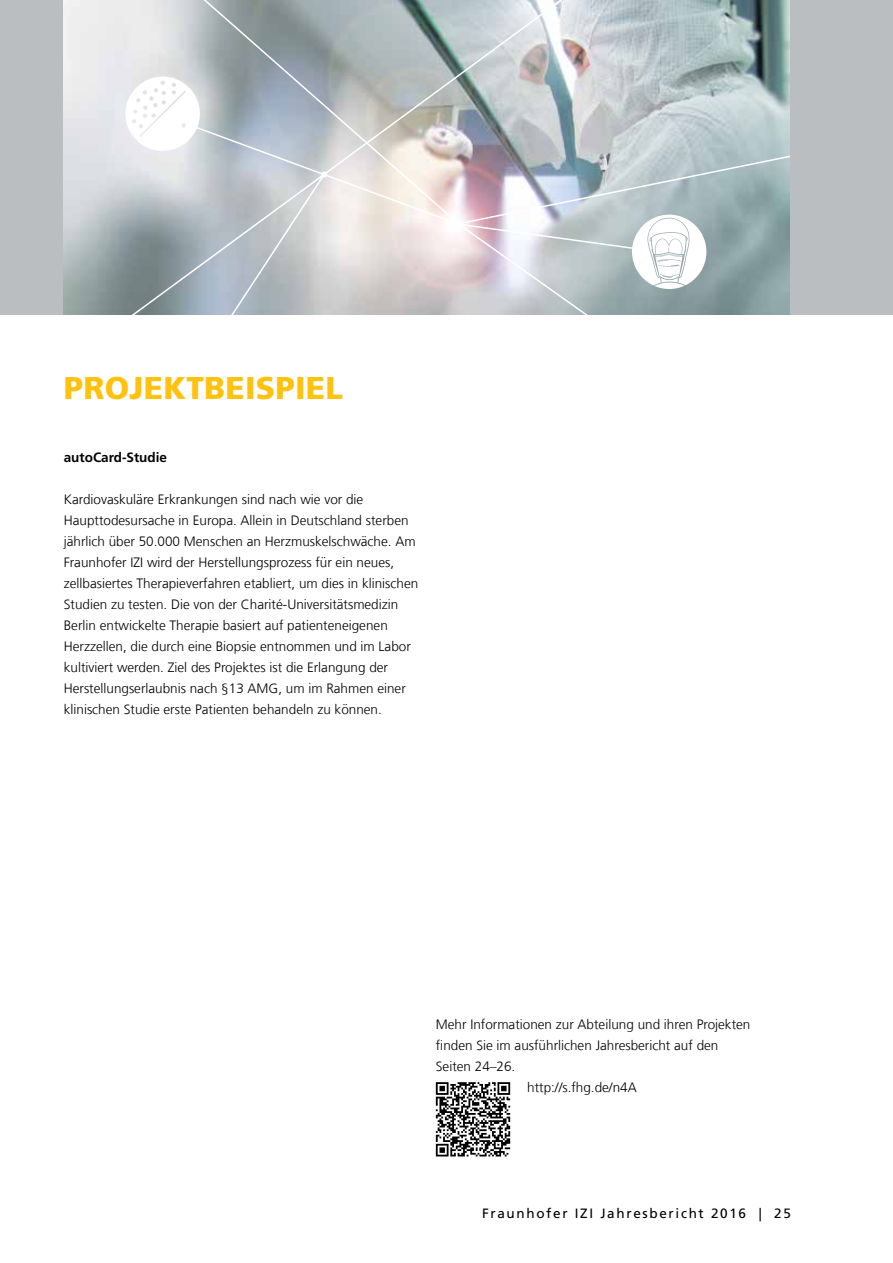
<style>
.page{position:relative;width:893px;height:1263px;background:#fff}
.page>*{position:absolute;margin:0;border:0;box-sizing:border-box;transform-origin:0 0}
.t1{font:900 31.5px "Frutiger LT Com";letter-spacing:.01em;color:#ffc20e}
.t2{font:300 13.5px/21px "Frutiger LT Com";color:#000}
.t3{font:13.5px "Frutiger LT Com";letter-spacing:.125em;color:#000}
.t4{font:700 13.5px "Frutiger LT Com";color:#000}
</style>
<div class="page">
<div style="left:0;top:0;width:893px;height:315px;background:#bbbec1"></div>
<img style="left:64px;top:0;width:726px;height:314px">
<svg style="left:97px;top:0;width:518px;height:315px"></svg>
<svg style="left:125px;top:77px;width:665px;height:238px"></svg>
<svg style="left:436px;top:1082px;width:74px;height:74px"></svg>
<h1 class="t1" style="left:64px;top:369px;width:281px">PROJEKTBEISPIEL</h1>
<p class="t4" style="left:64px;top:449px;width:105px">autoCard-Studie</p>
<p class="t2" style="left:64px;top:489px;width:356px">Kardiovaskuläre Erkrankungen sind nach wie vor die Haupttodesursache in Europa. Allein in Deutschland sterben jährlich über 50.000 Menschen an Herzmuskelschwäche. Am Fraunhofer IZI wird der Herstellungsprozess für ein neues, zellbasiertes Therapieverfahren etabliert, um dies in klinischen Studien zu testen. Die von der Charité-Universitätsmedizin Berlin entwickelte Therapie basiert auf patienteneigenen Herzzellen, die durch eine Biopsie entnommen und im Labor kultiviert werden. Ziel des Projektes ist die Erlangung der Herstellungserlaubnis nach §13 AMG, um im Rahmen einer klinischen Studie erste Patienten behandeln zu können.</p>
<p class="t2" style="left:436px;top:1014px;width:316px">Mehr Informationen zur Abteilung und ihren Projekten</p>
<p class="t2" style="left:436px;top:1035px;width:284px">finden Sie im ausführlichen Jahresbericht auf den</p>
<p class="t2" style="left:436px;top:1056px;width:81px">Seiten 24–26.</p>
<p class="t2" style="left:527px;top:1077px;width:111px">http://s.fhg.de/n4A</p>
<p class="t3" style="left:482px;top:1205px;width:310px">Fraunhofer IZI Jahresbericht 2016 | 25</p>
</div>
